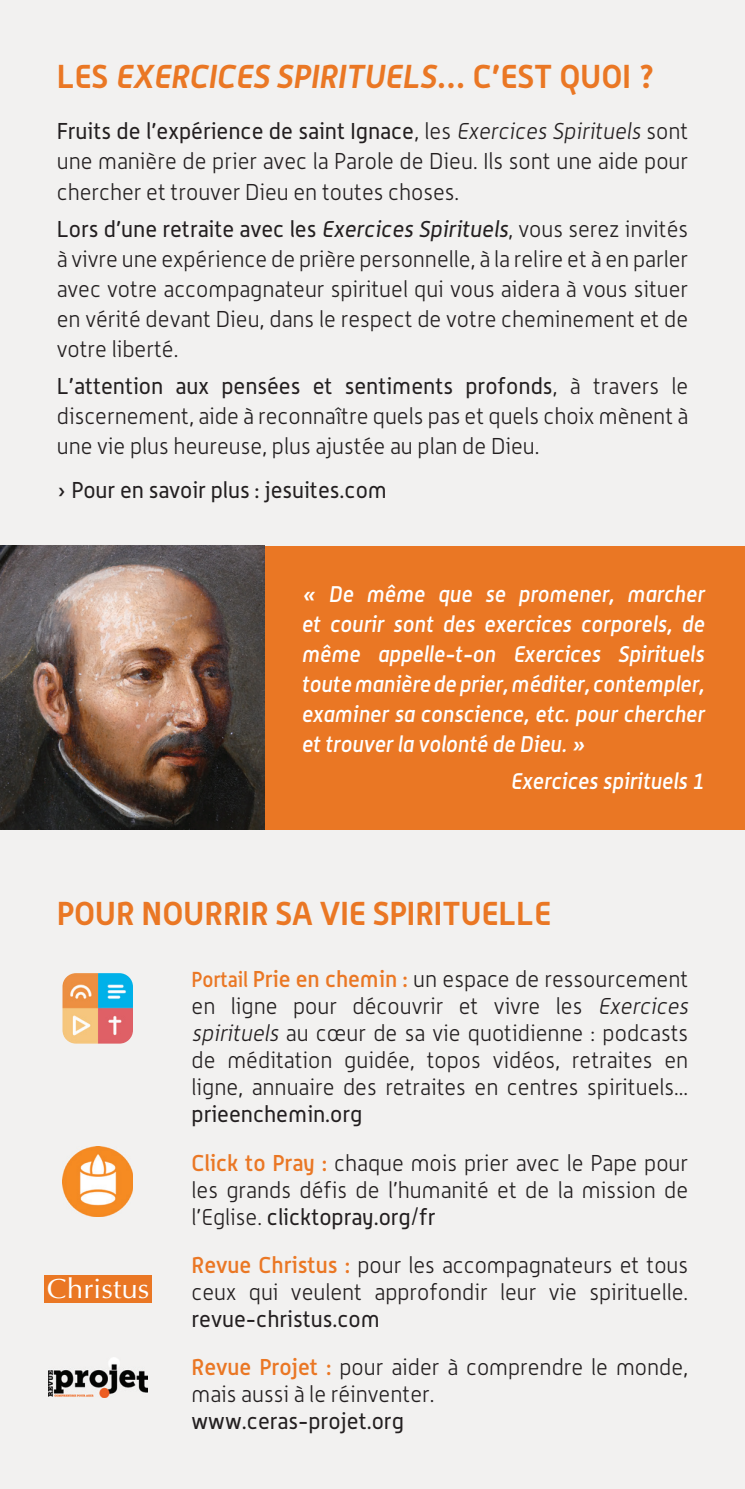
<style>
.page{position:relative;width:745px;height:1489px;background:#fff}
.page>*{position:absolute;margin:0;border:0;box-sizing:border-box;transform-origin:0 0}
.t1{font:italic 700 32.5px "Alwyn OT";color:#ea7724}
.t2{font:700 32.5px "Alwyn OT";color:#ea7724}
.t3{font:27.75px "Optima";color:#fff;scale:1.08 1}
.t4{font:300 22.5px/30px "Alwyn OT";color:#231f20}
.t5{font:22.5px "Alwyn OT";color:#231f20}
.t6{font:italic 500 22.25px/30px "Alwyn OT";color:#fff;text-align:justify;scale:.96 1}
.s1{font-style:normal}
.s2{font-weight:400}
.s3{font-style:italic}
.s4{font-weight:400;font-style:italic}
.s5{font-weight:500;font-size:21.25px;color:#ea7724}
.s6{font-weight:500;color:#ea7724}
</style>
<div class="page">
<div style="left:0;top:0;width:744px;height:1488px;background:#f2f1f0"></div>
<div style="left:0;top:546px;width:744px;height:283px;background:#ea7724"></div>
<img style="left:0;top:546px;width:264px;height:283px">
<img style="left:63px;top:1146px;width:70px;height:70px">
<img style="left:62px;top:973px;width:71px;height:70px">
<div style="left:44px;top:1275px;width:108px;height:27px;background:#ea7724"></div>
<img style="left:49px;top:1357px;width:98px;height:39px">
<h1 class="t1" style="left:57px;top:56px;width:599px"><span class="s1">LES</span> EXERCICES SPIRITUELS<span class="s1">… C’EST QUOI ?</span></h1>
<p class="t4" style="left:57px;top:116px;width:632px;text-align:justify"><span class="s2">Fruits de l’expérience de saint Ignace</span>, les <span class="s3">Exercices Spirituels</span> sont une manière de prier avec la Parole de Dieu. Ils sont une aide pour chercher et trouver Dieu en toutes choses.</p>
<p class="t4" style="left:57px;top:213px;width:632px;text-align:justify"><span class="s2">Lors d’une retraite avec les</span> <span class="s4">Exercices Spirituels</span>, vous serez invités à vivre une expérience de prière personnelle, à la relire et à en parler avec votre accompagnateur spirituel qui vous aidera à vous situer en vérité devant Dieu, dans le respect de votre cheminement et de votre liberté.</p>
<p class="t4" style="left:57px;top:370px;width:632px;text-align:justify"><span class="s2">L’attention aux pensées et sentiments profonds</span>, à travers le discernement, aide à reconnaître quels pas et quels choix mènent à une vie plus heureuse, plus ajustée au plan de Dieu.</p>
<p class="t5" style="left:57px;top:476px;width:331px">› Pour en savoir plus : jesuites.com</p>
<p class="t6" style="left:301px;top:579px;width:421px">« De même que se promener, marcher et courir sont des exercices corporels, de même appelle-t-on Exercices Spirituels toute manière de prier, méditer, contempler, examiner sa conscience, etc. pour chercher et trouver la volonté de Dieu. »</p>
<p class="t6" style="left:510px;top:766px;width:203px">Exercices spirituels 1</p>
<h1 class="t2" style="left:57px;top:893px;width:495px">POUR NOURRIR SA VIE SPIRITUELLE</h1>
<p class="t3" style="left:47px;top:1272px;width:96px">Christus</p>
<p class="t4" style="left:191px;top:965px;width:502px;line-height:27px"><span class="s5">Portail</span> <span class="s6">Prie en chemin :</span> un espace de ressourcement en ligne pour découvrir et vivre les <span class="s3">Exercices spirituels</span> au cœur de sa vie quotidienne : podcasts de méditation guidée, topos vidéos, retraites en ligne, annuaire des retraites en centres spirituels...</p>
<p class="t4" style="left:191px;top:1089px;width:498px;line-height:48.2px"><span class="s2">prieenchemin.org<br></span><span class="s6">Click to Pray :</span> chaque mois prier avec le Pape pour</p>
<p class="t4" style="left:191px;top:1175px;width:497px;line-height:27px">les grands défis de l’humanité et de la mission de l’Eglise. <span class="s2">clicktopray.org/fr</span></p>
<p class="t4" style="left:191px;top:1251px;width:498px;line-height:27px"><span class="s6">Revue Christus :</span> pour les accompagnateurs et tous ceux qui veulent approfondir leur vie spirituelle.</p>
<p class="t4" style="left:191px;top:1294px;width:498px;line-height:48.2px"><span class="s2">revue-christus.com<br></span><span class="s6">Revue Projet :</span> pour aider à comprendre le monde,</p>
<p class="t4" style="left:191px;top:1378px;width:244px">mais aussi à le réinventer.</p>
<p class="t5" style="left:191px;top:1407px;width:214px">www.ceras-projet.org</p>
</div>
